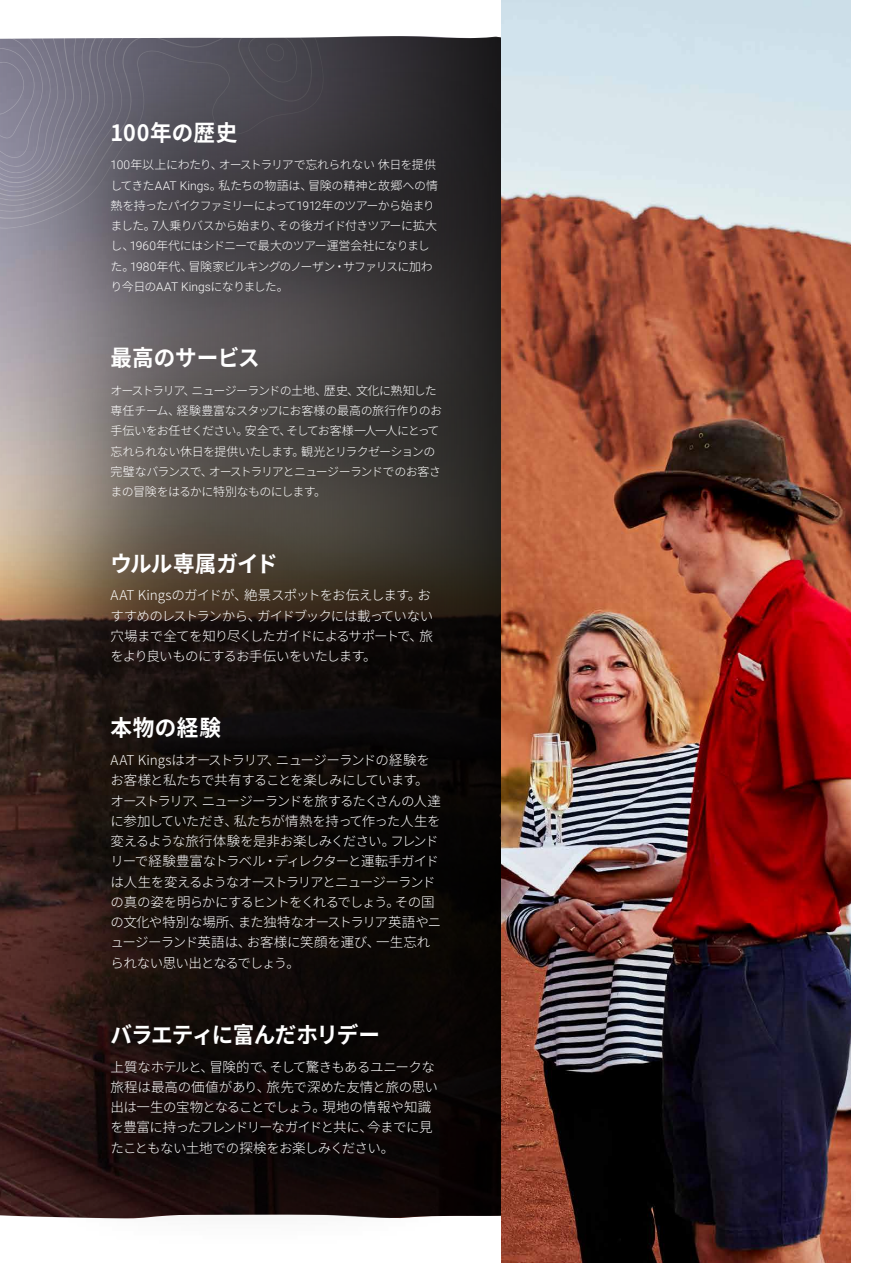
<style>
.page{position:relative;width:893px;height:1263px;background:#fff}
.page>*{position:absolute;margin:0;border:0;box-sizing:border-box;transform-origin:0 0}
.t1{font:700 22.5px "Noto Sans CJ Kjp";letter-spacing:-.05em;color:#fff;scale:.96 1}
.t2{font:700 22.5px "Noto Sans CJ Kjp";letter-spacing:-.005em;color:#fff;scale:.96 1}
.t3{font:700 22.5px "Noto Sans CJ Kjp";letter-spacing:-.04em;color:#fff;scale:.96 1}
.t4{font:700 22.5px "Noto Sans CJ Kjp";letter-spacing:.02em;color:#fff;scale:.96 1}
.t5{font:300 13.5px/20.2px "Noto Sans CJ Kjp";letter-spacing:-.055em;color:#fff}
.t6{font:300 12px/20.2px "Noto Sans CJ Kjp";letter-spacing:-.055em;color:#fff}
.s1{font-family:"Roboto"}
</style>
<div class="page">
<svg style="left:850px;top:0;width:1px;height:265px"></svg>
<div style="left:567px;top:1164px;width:289px;height:64px;background:#000;opacity:.75"></div>
<div style="left:0;top:25px;width:551px;height:1228px;background:#000;opacity:.5"></div>
<div style="left:77px;top:515px;width:389px;height:183px;background:#b51025;opacity:.2"></div>
<img style="left:502px;top:0;width:348px;height:1263px">
<div style="left:0;top:29px;width:7px;height:301px;background:#000;opacity:.5"></div>
<h1 class="t4" style="left:111px;top:120px;width:134px">100年の歴史</h1>
<p class="t6" style="left:111px;top:155px;width:329px"><span class="s1">100</span>年以上にわたり、オーストラリアで忘れられない 休日を提供してきた<span class="s1">AAT Kings</span>。私たちの物語は、冒険の精神と故郷への情熱を持ったパイクファミリーによって<span class="s1">1912</span>年のツアーから始まりました。<span class="s1">7</span>人乗りバスから始まり、その後ガイド付きツアーに拡大し、<span class="s1">1960</span>年代にはシドニーで最大のツアー運営会社になりました。<span class="s1">1980</span>年代、冒険家ビルキングのノーザン・サファリスに加わり今日の<span class="s1">AAT Kings</span>になりました。</p>
<h1 class="t2" style="left:111px;top:345px;width:157px">最高のサービス</h1>
<p class="t6" style="left:111px;top:381px;width:333px">オーストラリア、ニュージーランドの土地、歴史、文化に熟知した専任チーム、経験豊富なスタッフにお客様の最高の旅行作りのお手伝いをお任せください。安全で、そしてお客様一人一人にとって忘れられない休日を提供いたします。観光とリラクゼーションの完璧なバランスで、オーストラリアとニュージーランドでのお客さまの冒険をはるかに特別なものにします。</p>
<h1 class="t3" style="left:111px;top:551px;width:176px">ウルル専属ガイド</h1>
<p class="t5" style="left:111px;top:585px;width:324px">AAT Kingsのガイドが、絶景スポットをお伝えします。おすすめのレストランから、ガイドブックには載っていない穴場まで全てを知り尽くしたガイドによるサポートで、旅をより良いものにするお手伝いをいたします。</p>
<h1 class="t2" style="left:111px;top:715px;width:116px">本物の経験</h1>
<p class="t5" style="left:111px;top:750px;width:332px">AAT Kingsはオーストラリア、ニュージーランドの経験をお客様と私たちで共有することを楽しみにしています。オーストラリア、ニュージーランドを旅するたくさんの人達に参加していただき、私たちが情熱を持って作った人生を変えるような旅行体験を是非お楽しみください。フレンドリーで経験豊富なトラベル・ディレクターと運転手ガイドは人生を変えるようなオーストラリアとニュージーランドの真の姿を明らかにするヒントをくれるでしょう。その国の文化や特別な場所、また独特なオーストラリア英語やニュージーランド英語は、お客様に笑顔を運び、一生忘れられない思い出となるでしょう。</p>
<h1 class="t1" style="left:111px;top:1022px;width:282px">バラエティに富んだホリデー</h1>
<p class="t5" style="left:111px;top:1057px;width:329px">上質なホテルと、冒険的で、そして驚きもあるユニークな旅程は最高の価値があり、旅先で深めた友情と旅の思い出は一生の宝物となることでしょう。現地の情報や知識を豊富に持ったフレンドリーなガイドと共に、今までに見たこともない土地での探検をお楽しみください。</p>
</div>
